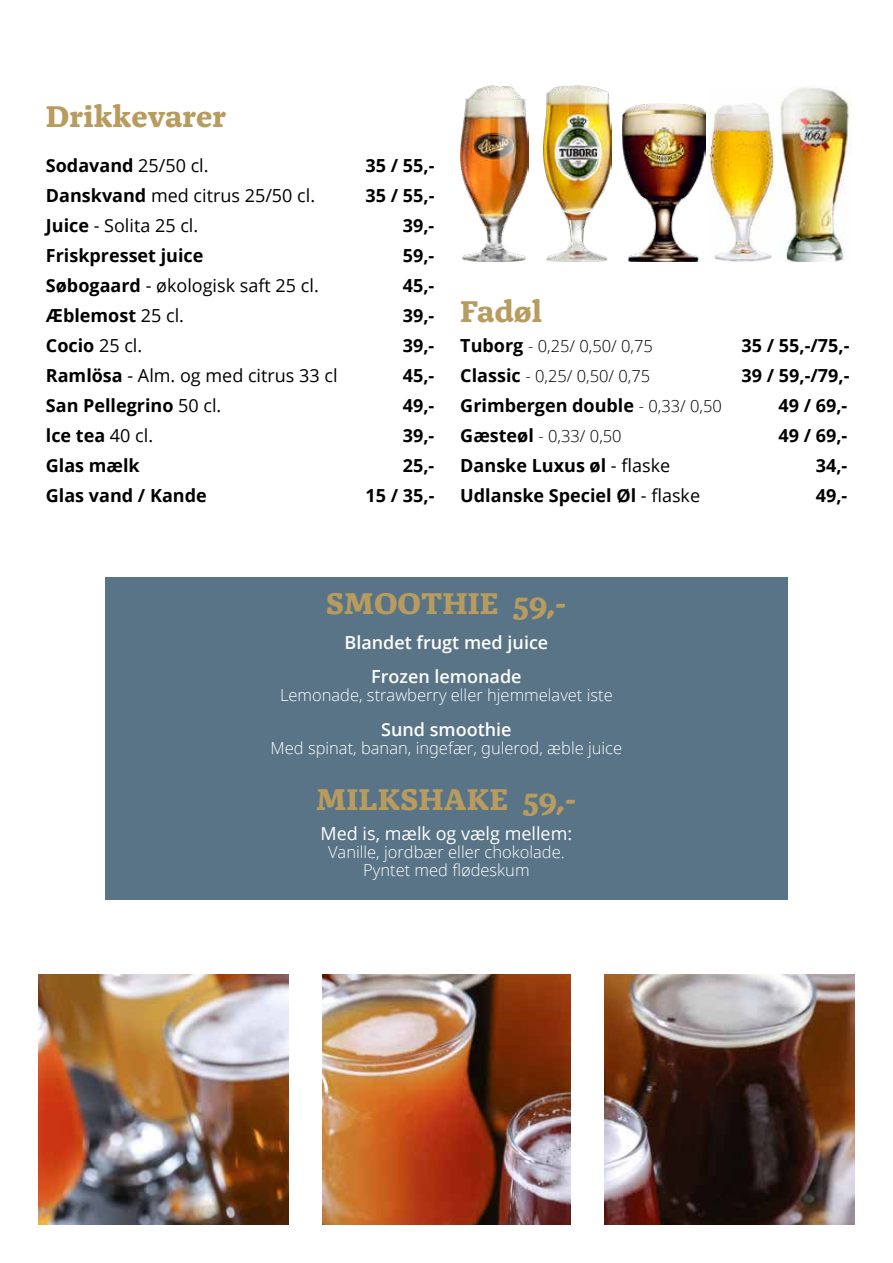
<style>
.page{position:relative;width:893px;height:1263px;background:#fff}
.page>*{position:absolute;margin:0;border:0;box-sizing:border-box;transform-origin:0 0}
.t1{font:700 31.5px "Alda OTCEV";color:#b89b5e}
.t2{font:700 18px "Open Sans";color:#000}
.t3{font:18px "Open Sans";color:#000}
.t4{font:600 18px/34.5px "Open Sans";color:#fff;text-align:center}
.t5{font:18px "Open Sans";color:#fff}
.t6{font:300 16.5px/18px "Open Sans";color:#fff;text-align:center}
.t7{font:300 16.5px "Open Sans";color:#000}
.s1{font-weight:400}
.s2{font-weight:700}
.s3{font-weight:700;font-size:18px}
.s4{font-weight:300;font-size:16.5px}
</style>
<div class="page">
<img style="left:38px;top:974px;width:817px;height:251px">
<div style="left:289px;top:974px;width:32px;height:251px;background:#fff"></div>
<div style="left:572px;top:974px;width:32px;height:251px;background:#fff"></div>
<div style="left:105px;top:577px;width:683px;height:322px;background:#597487"></div>
<img style="left:460px;top:86px;width:68px;height:175px">
<img style="left:543px;top:86px;width:68px;height:175px">
<img style="left:623px;top:103px;width:83px;height:158px">
<img style="left:708px;top:87px;width:143px;height:174px">
<h1 class="t1" style="left:46px;top:91px;width:182px">Drikkevarer</h1>
<p class="t2" style="left:46px;top:153px;width:164px">Sodavand <span class="s1">25/50 cl.</span></p>
<p class="t2" style="left:366px;top:153px;width:70px">35 / 55,-</p>
<p class="t3" style="left:46px;top:183px;width:271px"><span class="s2">Danskvand</span> med citrus 25/50 cl.</p>
<p class="t2" style="left:366px;top:183px;width:70px">35 / 55,-</p>
<p class="t3" style="left:46px;top:213px;width:154px"><span class="s2">Juice</span> - Solita 25 cl.</p>
<p class="t2" style="left:403px;top:213px;width:33px">39,-</p>
<p class="t2" style="left:46px;top:243px;width:159px">Friskpresset juice</p>
<p class="t2" style="left:403px;top:243px;width:33px">59,-</p>
<p class="t3" style="left:46px;top:273px;width:274px"><span class="s2">Søbogaard</span> - økologisk saft 25 cl.</p>
<p class="t2" style="left:403px;top:273px;width:33px">45,-</p>
<p class="t2" style="left:46px;top:303px;width:140px">Æblemost <span class="s1">25 cl.</span></p>
<p class="t2" style="left:403px;top:303px;width:33px">39,-</p>
<p class="t2" style="left:46px;top:333px;width:98px">Cocio <span class="s1">25 cl.</span></p>
<p class="t2" style="left:403px;top:333px;width:33px">39,-</p>
<p class="t3" style="left:46px;top:363px;width:293px"><span class="s2">Ramlösa</span> - Alm. og med citrus 33 cl</p>
<p class="t2" style="left:403px;top:363px;width:33px">45,-</p>
<p class="t2" style="left:46px;top:393px;width:177px">San Pellegrino <span class="s1">50 cl.</span></p>
<p class="t2" style="left:403px;top:393px;width:33px">49,-</p>
<p class="t2" style="left:46px;top:423px;width:109px">lce tea <span class="s1">40 cl.</span></p>
<p class="t2" style="left:403px;top:423px;width:33px">39,-</p>
<p class="t2" style="left:46px;top:453px;width:95px">Glas mælk</p>
<p class="t2" style="left:403px;top:453px;width:33px">25,-</p>
<p class="t2" style="left:46px;top:483px;width:162px">Glas vand / Kande</p>
<p class="t2" style="left:366px;top:483px;width:70px">15 / 35,-</p>
<h1 class="t1" style="left:460px;top:286px;width:83px">Fadøl</h1>
<p class="t7" style="left:460px;top:335px;width:194px"><span class="s3">Tuborg</span> - 0,25/ 0,50/ 0,75</p>
<p class="t2" style="left:741px;top:333px;width:109px">35 / 55,-/75,-</p>
<p class="t7" style="left:460px;top:365px;width:192px"><span class="s3">Classic</span> - 0,25/ 0,50/ 0,75</p>
<p class="t2" style="left:741px;top:363px;width:109px">39 / 59,-/79,-</p>
<p class="t2" style="left:460px;top:393px;width:263px">Grimbergen double <span class="s4">- 0,33/ 0,50</span></p>
<p class="t2" style="left:778px;top:393px;width:70px">49 / 69,-</p>
<p class="t7" style="left:460px;top:425px;width:163px"><span class="s3">Gæsteøl</span> - 0,33/ 0,50</p>
<p class="t2" style="left:778px;top:423px;width:70px">49 / 69,-</p>
<p class="t2" style="left:460px;top:453px;width:211px">Danske Luxus øl <span class="s1">- flaske</span></p>
<p class="t2" style="left:816px;top:453px;width:33px">34,-</p>
<p class="t2" style="left:460px;top:483px;width:241px">Udlanske Speciel Øl <span class="s1">- flaske</span></p>
<p class="t2" style="left:816px;top:483px;width:33px">49,-</p>
<h1 class="t1" style="left:326px;top:579px;width:242px">SMOOTHIE 59,-</h1>
<p class="t4" style="left:344px;top:625px;width:205px">Blandet frugt med juice<br>Frozen lemonade</p>
<p class="t6" style="left:280px;top:686px;width:334px">Lemonade, strawberry eller hjemmelavet iste</p>
<p class="t4" style="left:381px;top:712px;width:132px">Sund smoothie</p>
<p class="t6" style="left:271px;top:738px;width:353px">Med spinat, banan, ingefær, gulerod, æble juice</p>
<h1 class="t1" style="left:316px;top:774px;width:262px">MILKSHAKE 59,-</h1>
<p class="t5" style="left:321px;top:821px;width:253px">Med is, mælk og vælg mellem:</p>
<p class="t6" style="left:328px;top:842px;width:238px">Vanille, jordbær eller chokolade.<br>Pyntet med flødeskum</p>
</div>
